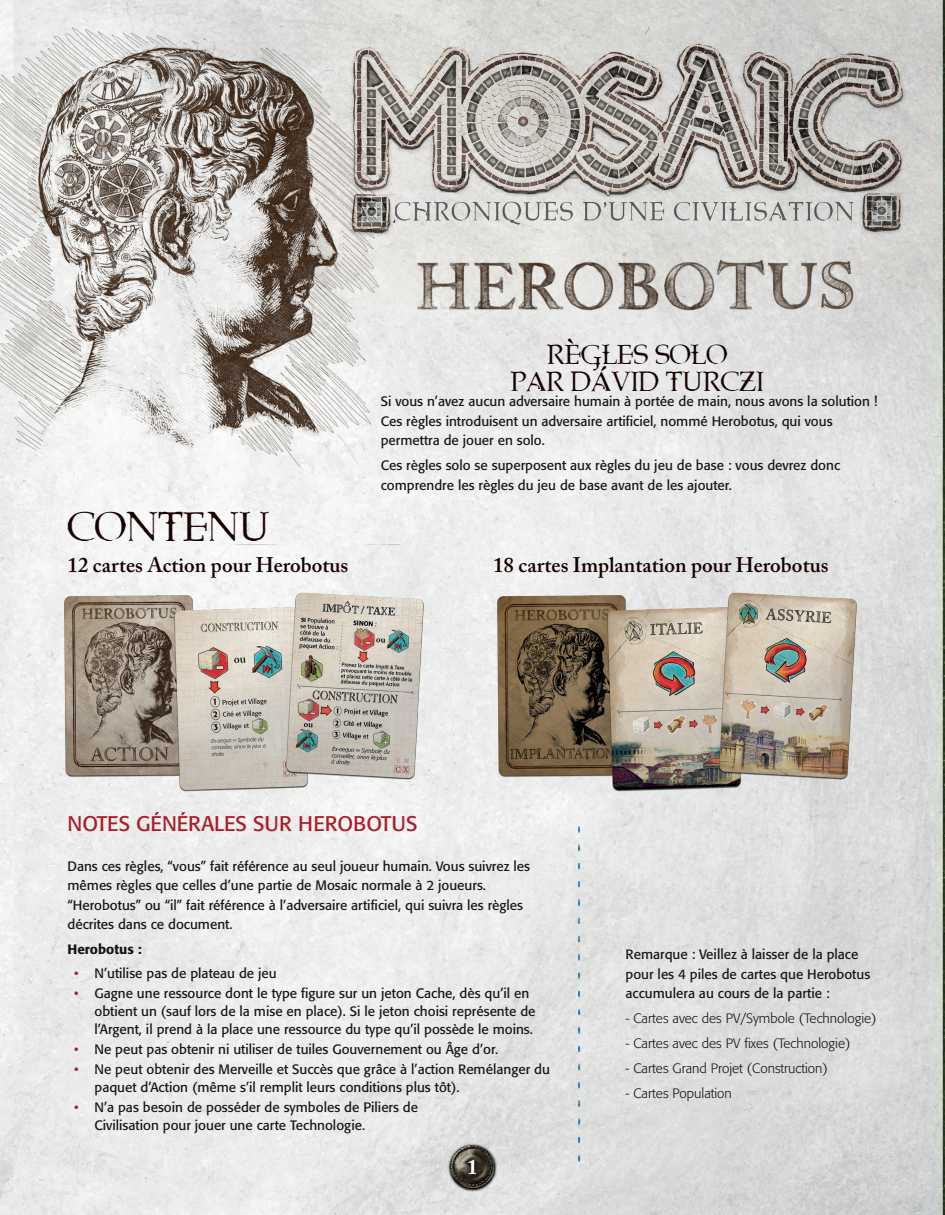
<style>
.page{position:relative;width:945px;height:1215px;background:#fff}
.page>*{position:absolute;margin:0;border:0;box-sizing:border-box;transform-origin:0 0}
.t1{font:36px "Eremaeus";color:#160002}
.t2{font:24px/27px "Eremaeus";color:#160002;text-align:center}
.t3{font:600 21px "Adobe Caslon Pro";color:#160002}
.t4{font:21px "Formata";color:#a91e28}
.t5{font:700 21px "Adobe Caslon Pro";color:#fff}
.t6{font:13.5px/19.5px "Formata";color:#171419}
.t7{font:300 13.5px "Formata";color:#171419}
.t8{font:500 13.5px "Formata";color:#171419}
.s1{color:#a91e28}
</style>
<div class="page">
<img style="left:0;top:0;width:945px;height:1215px">
<img style="left:577px;top:824px;width:3px;height:338px">
<img style="left:55px;top:587px;width:373px;height:213px">
<img style="left:488px;top:587px;width:373px;height:213px">
<img style="left:448px;top:1140px;width:49px;height:53px">
<svg style="left:463px;top:1153px;width:20px;height:27px"></svg>
<h2 class="t2" style="left:511px;top:342px;width:255px">RÈGLES SOLO<br>PAR DÁVID TURCZI</h2>
<p class="t6" style="left:381px;top:392px;width:498px">Si vous n’avez aucun adversaire humain à portée de main, nous avons la solution !<br>Ces règles introduisent un adversaire artificiel, nommé Herobotus, qui vous permettra de jouer en solo.</p>
<p class="t6" style="left:381px;top:456px;width:461px">Ces règles solo se superposent aux règles du jeu de base : vous devrez donc comprendre les règles du jeu de base avant de les ajouter.</p>
<h1 class="t1" style="left:68px;top:508px;width:204px">CONTENU</h1>
<h3 class="t3" style="left:68px;top:553px;width:282px">12 cartes Action pour Herobotus</h3>
<h3 class="t3" style="left:493px;top:553px;width:337px">18 cartes Implantation pour Herobotus</h3>
<h3 class="t4" style="left:68px;top:811px;width:352px">NOTES GÉNÉRALES SUR HEROBOTUS</h3>
<p class="t6" style="left:68px;top:856px;width:464px">Dans ces règles, “vous” fait référence au seul joueur humain. Vous suivrez les mêmes règles que celles d’une partie de Mosaic normale à 2 joueurs. “Herobotus” ou “il” fait référence à l’adversaire artificiel, qui suivra les règles décrites dans ce document.</p>
<p class="t8" style="left:68px;top:941px;width:76px">Herobotus :</p>
<p class="t6" style="left:74px;top:963px;width:204px"><span class="s1">•</span> N’utilise pas de plateau de jeu</p>
<p class="t6" style="left:94px;top:984px;width:443px;line-height:18px;text-indent:-20px"><span class="s1">•</span> Gagne une ressource dont le type figure sur un jeton Cache, dès qu’il en obtient un (sauf lors de la mise en place). Si le jeton choisi représente de l’Argent, il prend à la place une ressource du type qu’il possède le moins.</p>
<p class="t6" style="left:74px;top:1039px;width:425px"><span class="s1">•</span> Ne peut pas obtenir ni utiliser de tuiles Gouvernement ou Âge d’or.</p>
<p class="t6" style="left:94px;top:1060px;width:457px;line-height:18px;text-indent:-20px"><span class="s1">•</span> Ne peut obtenir des Merveille et Succès que grâce à l’action Remélanger du paquet d’Action (même s’il remplit leurs conditions plus tôt).</p>
<p class="t6" style="left:94px;top:1098px;width:325px;line-height:18px;text-indent:-20px"><span class="s1">•</span> N’a pas besoin de posséder de symboles de Piliers de<br>Civilisation pour jouer une carte Technologie.</p>
<h3 class="t5" style="left:467px;top:1155px;width:12px">1</h3>
<p class="t6" style="left:626px;top:945px;width:246px">Remarque : Veillez à laisser de la place pour les 4 piles de cartes que Herobotus accumulera au cours de la partie :</p>
<p class="t7" style="left:626px;top:1011px;width:253px">- Cartes avec des PV/Symbole (Technologie)</p>
<p class="t7" style="left:626px;top:1036px;width:226px">- Cartes avec des PV fixes (Technologie)</p>
<p class="t7" style="left:626px;top:1060px;width:204px">- Cartes Grand Projet (Construction)</p>
<p class="t7" style="left:626px;top:1085px;width:108px">- Cartes Population</p>
</div>
